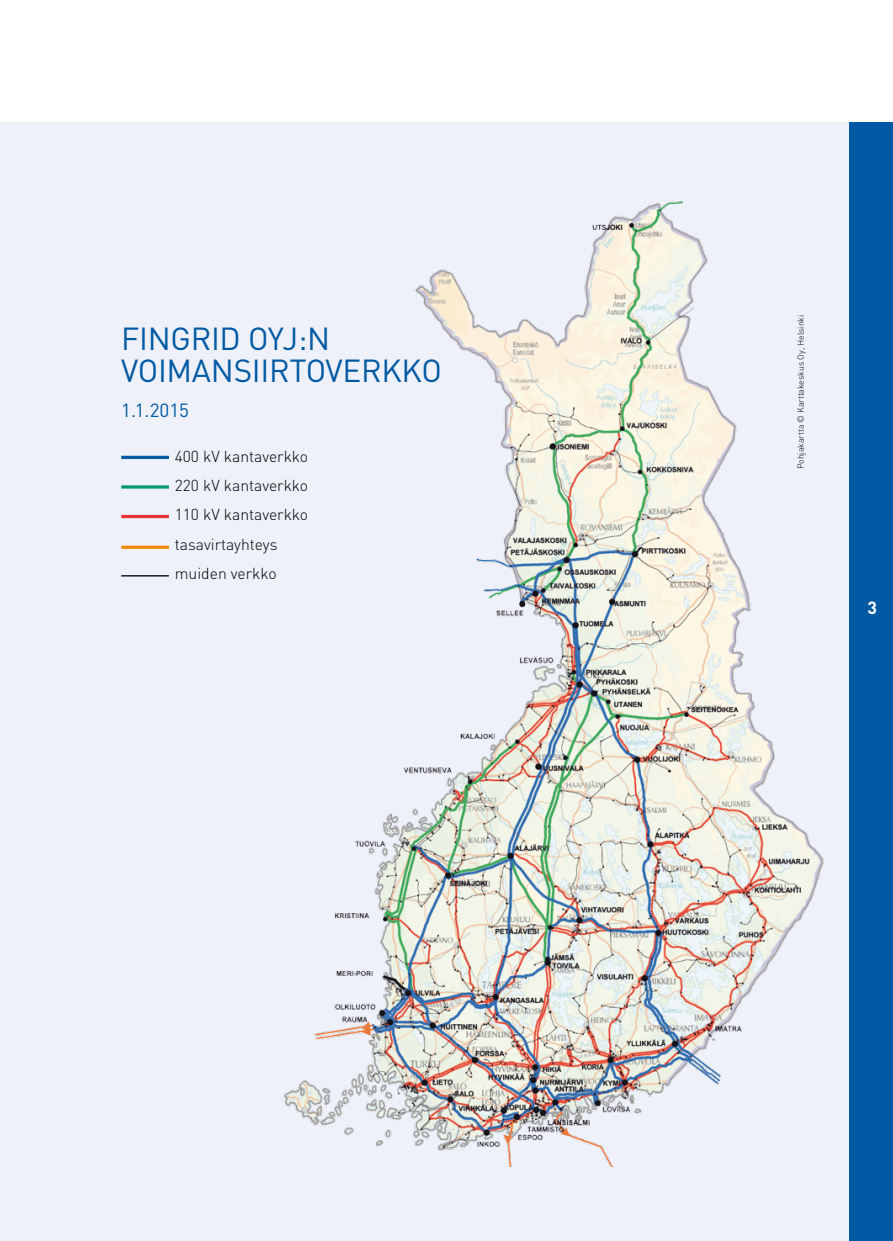
<style>
.page{position:relative;width:893px;height:1241px;background:#fff}
.page>*{position:absolute;margin:0;border:0;box-sizing:border-box;transform-origin:0 0}
.t1{font:31.5px/31.5px "DIN";letter-spacing:-.01em;color:#0059a3}
.t2{font:18.9px "DIN";color:#0059a3}
.t3{font:700 17.5px "DIN";color:#fff}
.t4{font:300 15.75px/29.2px "DIN";color:#000}
.t5{font:300 8.75px "DIN";color:#000}
</style>
<div class="page">
<div style="left:0;top:123px;width:893px;height:1117px;background:#eef1f9"></div>
<img style="left:283px;top:201px;width:541px;height:964px">
<svg style="left:121px;top:455px;width:48px;height:4px"></svg>
<hr style="left:121px;top:575px;width:48px;height:1px;background:#000">
<hr style="left:121px;top:485px;width:48px;height:3px;background:#00986c">
<hr style="left:121px;top:515px;width:48px;height:3px;background:#e5343a">
<svg style="left:121px;top:545px;width:48px;height:4px"></svg>
<div style="left:849px;top:123px;width:44px;height:1117px;background:#0059a3"></div>
<h1 class="t1" style="left:121px;top:322px;width:322px">FINGRID OYJ:N<br>VOIMANSIIRTOVERKKO</h1>
<p class="t2" style="left:121px;top:398px;width:69px">1.1.2015</p>
<p class="t4" style="left:175px;top:441px;width:135px">400 kV kantaverkko<br>220 kV kantaverkko<br>110 kV kantaverkko tasavirtayhteys muiden verkko</p>
<p class="t5" style="left:795px;top:469px;width:156px;rotate:-90deg">Pohjakartta © Karttakeskus Oy, Helsinki</p>
<p class="t3" style="left:867px;top:596px;width:11px">3</p>
</div>
